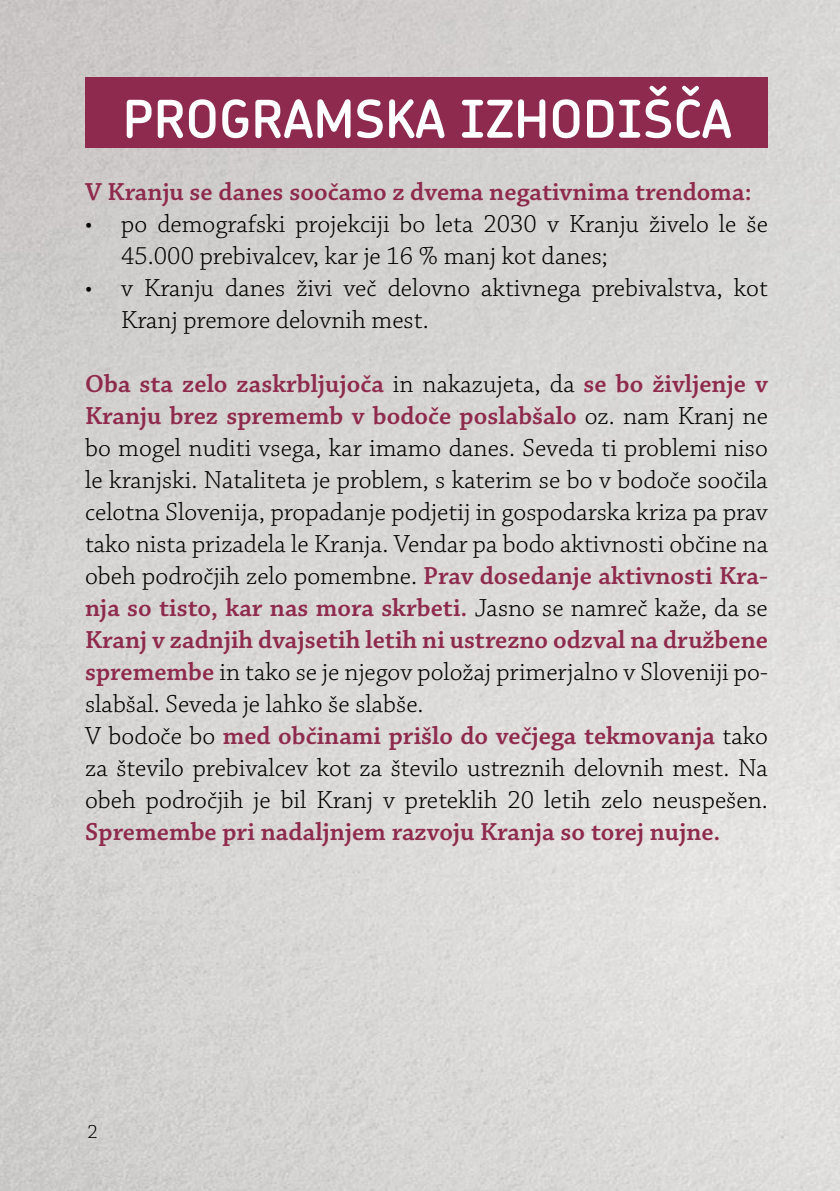
<style>
.page{position:relative;width:840px;height:1191px;background:#fff}
.page>*{position:absolute;margin:0;border:0;box-sizing:border-box;transform-origin:0 0}
.t1{font:52px "Chevin Plus Demi";color:#fff}
.t2{font:300 26px/32px "Chaparral Pro";color:#000}
.t3{font:600 26px "Chaparral Pro";color:#8e2a4d}
.t4{font:300 20px "Chaparral Pro";color:#000}
.s1{font-weight:600;color:#8e2a4d}
</style>
<div class="page">
<img style="left:0;top:0;width:839px;height:1191px">
<div style="left:85px;top:77px;width:682px;height:70px;background:#8e2a4d"></div>
<h1 class="t1" style="left:122px;top:85px;width:610px">PROGRAMSKA IZHODIŠČA</h1>
<p class="t3" style="left:85px;top:177px;width:667px">V Kranju se danes soočamo z dvema negativnima trendoma:</p>
<p class="t2" style="left:121px;top:209px;width:647px;text-indent:-36px">• po demografski projekciji bo leta 2030 v Kranju živelo le še<br>45.000 prebivalcev, kar je 16 % manj kot danes;</p>
<p class="t2" style="left:121px;top:273px;width:647px;text-indent:-36px">• v Kranju danes živi več delovno aktivnega prebivalstva, kot<br>Kranj premore delovnih mest.</p>
<p class="t2" style="left:85px;top:369px;width:684px"><span class="s1">Oba sta zelo zaskrbljujoča</span> in nakazujeta, da <span class="s1">se bo življenje v Kranju brez sprememb v bodoče poslabšalo</span> oz. nam Kranj ne bo mogel nuditi vsega, kar imamo danes. Seveda ti problemi niso le kranjski. Nataliteta je problem, s katerim se bo v bodoče soočila celotna Slovenija, propadanje podjetij in gospodarska kriza pa prav tako nista prizadela le Kranja. Vendar pa bodo aktivnosti občine na obeh področjih zelo pomembne. <span class="s1">Prav dosedanje aktivnosti Kra&shy;nja so tisto, kar nas mora skrbeti.</span> Jasno se namreč kaže, da se <span class="s1">Kranj v zadnjih dvajsetih letih ni ustrezno odzval na družbene spremembe</span> in tako se je njegov položaj primerjalno v Sloveniji po&shy;slabšal. Seveda je lahko še slabše.<br>V bodoče bo <span class="s1">med občinami prišlo do večjega tekmovanja</span> tako za število prebivalcev kot za število ustreznih delovnih mest. Na obeh področjih je bil Kranj v preteklih 20 letih zelo neuspešen.</p>
<p class="t3" style="left:85px;top:817px;width:636px">Spremembe pri nadaljnjem razvoju Kranja so torej nujne.</p>
<p class="t4" style="left:87px;top:1120px;width:12px">2</p>
</div>
